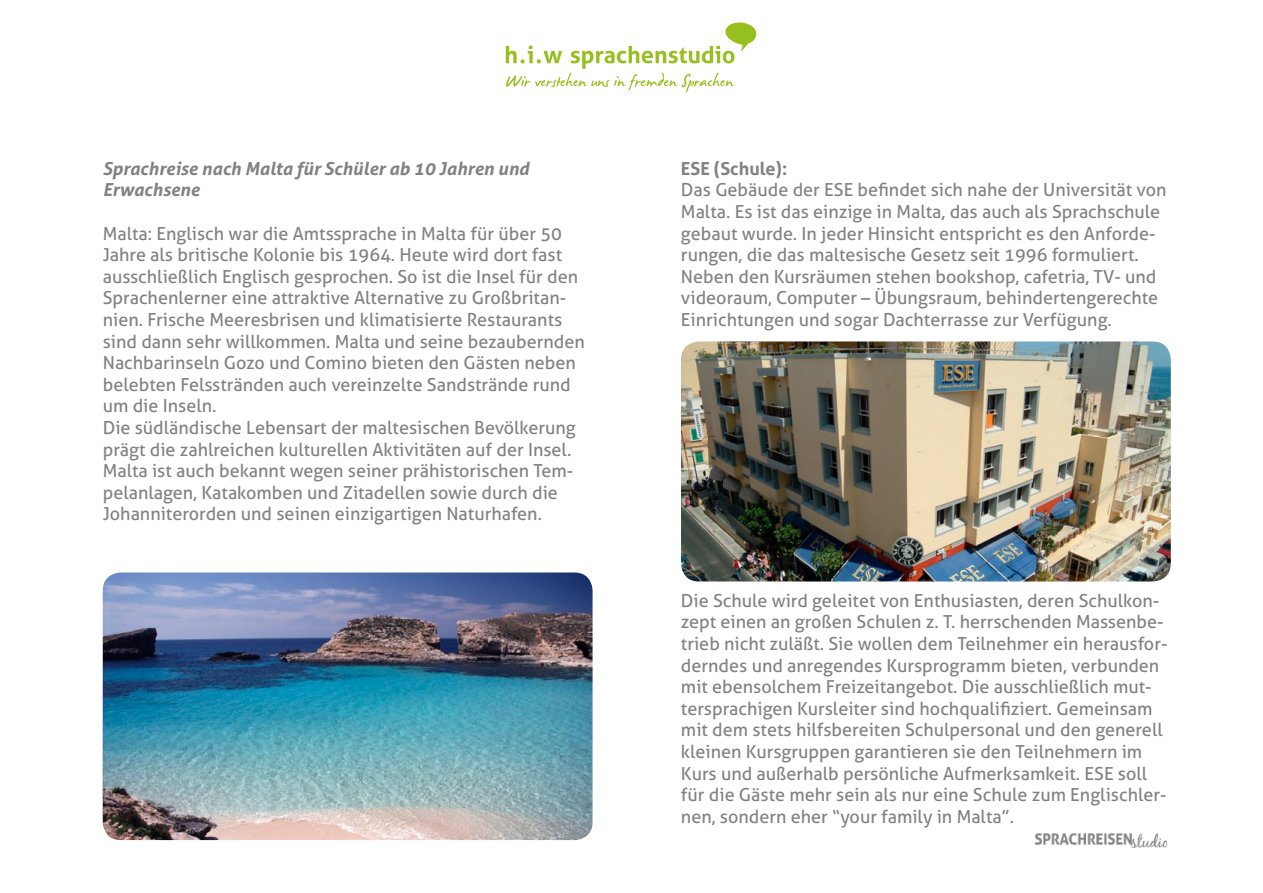
<style>
.page{position:relative;width:1263px;height:893px;background:#fff}
.page>*{position:absolute;margin:0;border:0;box-sizing:border-box;transform-origin:0 0}
.t1{font:18px/21.6px "Aller";color:#838181}
.t2{font:italic 700 18px/21.6px "Aller";color:#838181}
.t3{font:700 18px "Aller";color:#838181}
</style>
<div class="page">
<svg style="left:506px;top:22px;width:251px;height:70px"></svg>
<img style="left:1035px;top:833px;width:133px;height:14px">
<img style="left:103px;top:572px;width:489px;height:268px">
<img style="left:681px;top:341px;width:490px;height:240px">
<p class="t2" style="left:103px;top:157px;width:428px">Sprachreise nach Malta für Schüler ab 10 Jahren und<br>Erwachsene</p>
<p class="t1" style="left:103px;top:222px;width:484px">Malta: Englisch war die Amtssprache in Malta für über 50<br>Jahre als britische Kolonie bis 1964. Heute wird dort fast ausschließlich Englisch gesprochen. So ist die Insel für den Sprachenlerner eine attraktive Alternative zu Großbritan&shy;nien. Frische Meeresbrisen und klimatisierte Restaurants sind dann sehr willkommen. Malta und seine bezaubernden Nachbarinseln Gozo und Comino bieten den Gästen neben belebten Felsstränden auch vereinzelte Sandstrände rund um die Inseln.<br>Die südländische Lebensart der maltesischen Bevölkerung prägt die zahlreichen kulturellen Aktivitäten auf der Insel.<br>Malta ist auch bekannt wegen seiner prähistorischen Tem&shy;pelanlagen, Katakomben und Zitadellen sowie durch die Johanniterorden und seinen einzigartigen Naturhafen.</p>
<p class="t3" style="left:681px;top:157px;width:108px">ESE (Schule):</p>
<p class="t1" style="left:681px;top:179px;width:487px">Das Gebäude der ESE befindet sich nahe der Universität von Malta. Es ist das einzige in Malta, das auch als Sprachschule gebaut wurde. In jeder Hinsicht entspricht es den Anforde&shy;rungen, die das maltesische Gesetz seit 1996 formuliert.<br>Neben den Kursräumen stehen bookshop, cafetria, TV- und videoraum, Computer – Übungsraum, behindertengerechte Einrichtungen und sogar Dachterrasse zur Verfügung.</p>
<p class="t1" style="left:681px;top:589px;width:488px">Die Schule wird geleitet von Enthusiasten, deren Schulkon&shy;zept einen an großen Schulen z. T. herrschenden Massenbe&shy;trieb nicht zuläßt. Sie wollen dem Teilnehmer ein herausfor&shy;derndes und anregendes Kursprogramm bieten, verbunden mit ebensolchem Freizeitangebot. Die ausschließlich mut&shy;tersprachigen Kursleiter sind hochqualifiziert. Gemeinsam mit dem stets hilfsbereiten Schulpersonal und den generell kleinen Kursgruppen garantieren sie den Teilnehmern im Kurs und außerhalb persönliche Aufmerksamkeit. ESE soll für die Gäste mehr sein als nur eine Schule zum Englischler&shy;nen, sondern eher “your family in Malta”.</p>
</div>
